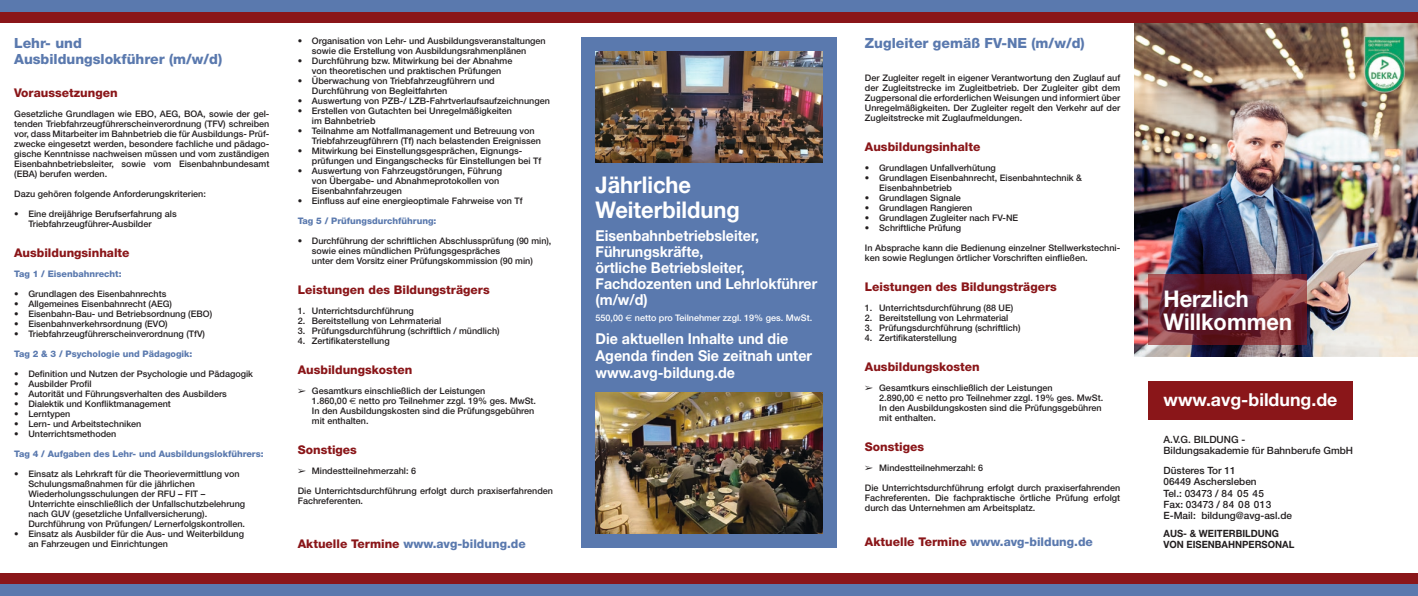
<style>
.page{position:relative;width:1418px;height:596px;background:#fff}
.page>*{position:absolute;margin:0;border:0;box-sizing:border-box;transform-origin:0 0}
.t1{font:700 23px/22px "Helvetica Neue";color:#fff;scale:.95 1}
.t2{font:700 17.8px "Helvetica Neue";color:#fff}
.t3{font:700 15px/16px "Helvetica Neue";color:#fff;scale:.95 1}
.t4{font:800 14px/16px "Helvetica Neue";color:#5a79ae}
.t5{font:800 12px "Helvetica Neue";color:#8a1619}
.t6{font:800 12px "Helvetica Neue";color:#5a79ae}
.t7{font:500 10px/11px "Helvetica Neue";color:#231f20}
.t8{font:700 10px/11px "Helvetica Neue";color:#231f20;scale:.95 1}
.t9{font:500 9px/10px "Helvetica Neue";color:#231f20}
.t10{font:800 9px "Helvetica Neue";color:#5a79ae}
.t11{font:500 9px "Helvetica Neue";color:#fff}
.s1{font-family:"Euro Sans";font-weight:400}
.s2{color:#8a1619}
</style>
<div class="page">
<div style="left:581px;top:37px;width:255px;height:510px;background:#5a79ae"></div>
<img style="left:1134px;top:23px;width:283px;height:333px">
<div style="left:1148px;top:381px;width:204px;height:39px;background:#8a1619"></div>
<div style="left:0;top:11px;width:1417px;height:12px;background:#8a1619"></div>
<div style="left:0;top:573px;width:1417px;height:11px;background:#8a1619"></div>
<div style="left:0;top:0;width:1417px;height:11px;background:#5a79ae"></div>
<div style="left:0;top:584px;width:1417px;height:11px;background:#5a79ae"></div>
<svg style="left:1148px;top:274px;width:158px;height:71px;background:#732c37"></svg>
<img style="left:1362px;top:35px;width:47px;height:59px">
<img style="left:595px;top:51px;width:227px;height:112px">
<img style="left:595px;top:392px;width:227px;height:141px">
<h3 class="t4" style="left:14px;top:35px;width:209px">Lehr- und<br>Ausbildungslokführer (m/w/d)</h3>
<h3 class="t5" style="left:14px;top:85px;width:105px">Voraussetzungen</h3>
<p class="t9" style="left:14px;top:108px;width:257px;text-align:justify">Gesetzliche Grundlagen wie EBO, AEG, BOA, sowie der gel&shy;tenden Triebfahrzeugführerscheinverordnung (TFV) schreiben vor, dass Mitarbeiter im Bahnbetrieb die für Ausbildungs- Prüf&shy;zwecke eingesetzt werden, besondere fachliche und pädago&shy;gische Kenntnisse nachweisen müssen und vom zuständigen Eisenbahnbetriebsleiter, sowie vom Eisenbahnbundesamt (EBA) berufen werden.</p>
<p class="t9" style="left:14px;top:188px;width:193px">Dazu gehören folgende Anforderungskriterien:</p>
<p class="t9" style="left:28px;top:208px;width:150px;text-indent:-14px">• Eine dreijährige Berufserfahrung als<br>Triebfahrzeugführer-Ausbilder</p>
<h3 class="t5" style="left:14px;top:245px;width:117px">Ausbildungsinhalte</h3>
<p class="t10" style="left:14px;top:268px;width:109px">Tag 1 / Eisenbahnrecht:</p>
<p class="t9" style="left:14px;top:288px;width:154px">• Grundlagen des Eisenbahnrechts</p>
<p class="t9" style="left:14px;top:298px;width:159px">• Allgemeines Eisenbahnrecht (AEG)</p>
<p class="t9" style="left:14px;top:308px;width:199px">• Eisenbahn-Bau- und Betriebsordnung (EBO)</p>
<p class="t9" style="left:14px;top:318px;width:155px">• Eisenbahnverkehrsordnung (EVO)</p>
<p class="t9" style="left:14px;top:328px;width:192px">• Triebfahrzeugführerscheinverordnung (TfV)</p>
<p class="t10" style="left:14px;top:348px;width:180px">Tag 2 &amp; 3 / Psychologie und Pädagogik:</p>
<p class="t9" style="left:14px;top:368px;width:240px">• Definition und Nutzen der Psychologie und Pädagogik</p>
<p class="t9" style="left:14px;top:378px;width:79px">• Ausbilder Profil</p>
<p class="t9" style="left:14px;top:388px;width:214px">• Autorität und Führungsverhalten des Ausbilders</p>
<p class="t9" style="left:14px;top:398px;width:158px">• Dialektik und Konfliktmanagement</p>
<p class="t9" style="left:14px;top:408px;width:58px">• Lerntypen</p>
<p class="t9" style="left:14px;top:418px;width:129px">• Lern- und Arbeitstechniken</p>
<p class="t9" style="left:14px;top:428px;width:104px">• Unterrichtsmethoden</p>
<p class="t10" style="left:14px;top:448px;width:251px">Tag 4 / Aufgaben des Lehr- und Ausbildungslokführers:</p>
<p class="t9" style="left:28px;top:468px;width:218px;text-indent:-14px">• Einsatz als Lehrkraft für die Theorievermittlung von Schulungsmaßnahmen für die jährlichen Wiederholungsschulungen der RFU – FIT – Unterrichte einschließlich der Unfallschutzbelehrung nach GUV (gesetzliche Unfallversicherung).<br>Durchführung von Prüfungen/ Lernerfolgskontrollen.</p>
<p class="t9" style="left:28px;top:528px;width:217px;text-indent:-14px">• Einsatz als Ausbilder für die Aus- und Weiterbildung an Fahrzeugen und Einrichtungen</p>
<p class="t9" style="left:298px;top:36px;width:249px;text-align:center">• Organisation von Lehr- und Ausbildungsveranstaltungen sowie die Erstellung von Ausbildungsrahmenplänen</p>
<p class="t9" style="left:298px;top:56px;width:216px;text-align:center">• Durchführung bzw. Mitwirkung bei der Abnahme von theoretischen und praktischen Prüfungen</p>
<p class="t9" style="left:312px;top:76px;width:184px;text-indent:-14px">• Überwachung von Triebfahrzeugführern und<br>Durchführung von Begleitfahrten</p>
<p class="t9" style="left:298px;top:96px;width:254px">• Auswertung von PZB-/ LZB-Fahrtverlaufsaufzeichnungen</p>
<p class="t9" style="left:312px;top:106px;width:202px;text-indent:-14px">• Erstellen von Gutachten bei Unregelmäßigkeiten im Bahnbetrieb</p>
<p class="t9" style="left:312px;top:126px;width:230px;text-indent:-14px">• Teilnahme am Notfallmanagement und Betreuung von<br>Triebfahrzeugführern (Tf) nach belastenden Ereignissen</p>
<p class="t9" style="left:312px;top:146px;width:231px;text-indent:-14px">• Mitwirkung bei Einstellungsgesprächen, Eignungs&shy;prüfungen und Eingangschecks für Einstellungen bei Tf</p>
<p class="t9" style="left:312px;top:166px;width:192px;text-indent:-14px">• Auswertung von Fahrzeugstörungen, Führung von Übergabe- und Abnahmeprotokollen von<br>Eisenbahnfahrzeugen</p>
<p class="t9" style="left:298px;top:196px;width:226px">• Einfluss auf eine energieoptimale Fahrweise von Tf</p>
<p class="t10" style="left:298px;top:215px;width:140px">Tag 5 / Prüfungsdurchführung:</p>
<p class="t9" style="left:312px;top:236px;width:241px;text-indent:-14px">• Durchführung der schriftlichen Abschlussprüfung (90 min), sowie eines mündlichen Prüfungsgespräches<br>unter dem Vorsitz einer Prüfungskommission (90 min)</p>
<h3 class="t5" style="left:298px;top:282px;width:193px">Leistungen des Bildungsträgers</h3>
<p class="t9" style="left:298px;top:306px;width:118px">1. Unterrichtsdurchführung</p>
<p class="t9" style="left:298px;top:316px;width:145px">2. Bereitstellung von Lehrmaterial</p>
<p class="t9" style="left:298px;top:326px;width:203px">3. Prüfungsdurchführung (schriftlich / mündlich)</p>
<p class="t9" style="left:298px;top:336px;width:93px">4. Zertifikaterstellung</p>
<h3 class="t5" style="left:298px;top:362px;width:116px">Ausbildungskosten</h3>
<p class="t9" style="left:312px;top:386px;width:226px;text-indent:-14px">➢ Gesamtkurs einschließlich der Leistungen<br>1.860,00 <span class="s1">€</span> netto pro Teilnehmer zzgl. 19% ges. MwSt.<br>In den Ausbildungskosten sind die Prüfungsgebühren mit enthalten.</p>
<h3 class="t5" style="left:298px;top:442px;width:61px">Sonstiges</h3>
<p class="t9" style="left:298px;top:466px;width:120px">➢ Mindestteilnehmerzahl: 6</p>
<p class="t9" style="left:298px;top:486px;width:257px">Die Unterrichtsdurchführung erfolgt durch praxiserfahrenden<br>Fachreferenten.</p>
<h3 class="t6" style="left:298px;top:535px;width:229px"><span class="s2">Aktuelle Termine</span> www.avg-bildung.de</h3>
<h1 class="t1" style="left:595px;top:172px;width:153px;line-height:25px">Jährliche<br>Weiterbildung</h1>
<h3 class="t3" style="left:595px;top:227px;width:235px">Eisenbahnbetriebsleiter,<br>Führungskräfte,<br>örtliche Betriebsleiter,<br>Fachdozenten und Lehrlokführer (m/w/d)</h3>
<p class="t11" style="left:595px;top:312px;width:218px">550,00 <span class="s1">€</span> netto pro Teilnehmer zzgl. 19% ges. MwSt.</p>
<h3 class="t3" style="left:595px;top:330px;width:229px;line-height:17px">Die aktuellen Inhalte und die<br>Agenda finden Sie zeitnah unter www.avg-bildung.de</h3>
<h3 class="t4" style="left:865px;top:35px;width:221px">Zugleiter gemäß FV-NE (m/w/d)</h3>
<p class="t9" style="left:865px;top:72px;width:257px;text-align:justify">Der Zugleiter regelt in eigener Verantwortung den Zuglauf auf der Zugleitstrecke im Zugleitbetrieb. Der Zugleiter gibt dem Zugpersonal die erforderlichen Weisungen und informiert über Unregelmäßigkeiten. Der Zugleiter regelt den Verkehr auf der Zugleitstrecke mit Zuglaufmeldungen.</p>
<h3 class="t5" style="left:865px;top:139px;width:117px">Ausbildungsinhalte</h3>
<p class="t9" style="left:865px;top:162px;width:132px">• Grundlagen Unfallverhütung</p>
<p class="t9" style="left:879px;top:172px;width:204px;text-indent:-14px">• Grundlagen Eisenbahnrecht, Eisenbahntechnik &amp;<br>Eisenbahnbetrieb</p>
<p class="t9" style="left:865px;top:192px;width:97px">• Grundlagen Signale</p>
<p class="t9" style="left:865px;top:202px;width:109px">• Grundlagen Rangieren</p>
<p class="t9" style="left:865px;top:212px;width:155px">• Grundlagen Zugleiter nach FV-NE</p>
<p class="t9" style="left:865px;top:222px;width:98px">• Schriftliche Prüfung</p>
<p class="t9" style="left:865px;top:242px;width:257px">In Absprache kann die Bedienung einzelner Stellwerkstechni&shy;ken sowie Reglungen örtlicher Vorschriften einfließen.</p>
<h3 class="t5" style="left:865px;top:279px;width:193px">Leistungen des Bildungsträgers</h3>
<p class="t9" style="left:865px;top:302px;width:150px">1. Unterrichtsdurchführung (88 UE)</p>
<p class="t9" style="left:865px;top:312px;width:145px">2. Bereitstellung von Lehrmaterial</p>
<p class="t9" style="left:865px;top:322px;width:157px">3. Prüfungsdurchführung (schriftlich)</p>
<p class="t9" style="left:865px;top:332px;width:93px">4. Zertifikaterstellung</p>
<h3 class="t5" style="left:865px;top:359px;width:116px">Ausbildungskosten</h3>
<p class="t9" style="left:879px;top:382px;width:226px;text-indent:-14px">➢ Gesamtkurs einschließlich der Leistungen<br>2.890,00 <span class="s1">€</span> netto pro Teilnehmer zzgl. 19% ges. MwSt.<br>In den Ausbildungskosten sind die Prüfungsgebühren mit enthalten.</p>
<h3 class="t5" style="left:865px;top:439px;width:61px">Sonstiges</h3>
<p class="t9" style="left:865px;top:462px;width:120px">➢ Mindestteilnehmerzahl: 6</p>
<p class="t9" style="left:865px;top:482px;width:257px;text-align:justify">Die Unterrichtsdurchführung erfolgt durch praxiserfahrenden Fachreferenten. Die fachpraktische örtliche Prüfung erfolgt durch das Unternehmen am Arbeitsplatz.</p>
<h3 class="t6" style="left:865px;top:534px;width:229px"><span class="s2">Aktuelle Termine</span> www.avg-bildung.de</h3>
<h1 class="t1" style="left:1163px;top:287px;width:137px">Herzlich<br>Willkommen</h1>
<h2 class="t2" style="left:1163px;top:389px;width:175px">www.avg-bildung.de</h2>
<p class="t7" style="left:1163px;top:434px;width:191px">A.V.G. BILDUNG -<br>Bildungsakademie für Bahnberufe GmbH</p>
<p class="t7" style="left:1163px;top:465px;width:130px">Düsteres Tor 11<br>06449 Aschersleben<br>Tel.: 03473 / 84 05 45<br>Fax: 03473 / 84 08 013<br>E-Mail: bildung@avg-asl.de</p>
<p class="t8" style="left:1163px;top:527px;width:139px">AUS- &amp; WEITERBILDUNG<br>VON EISENBAHNPERSONAL</p>
</div>
